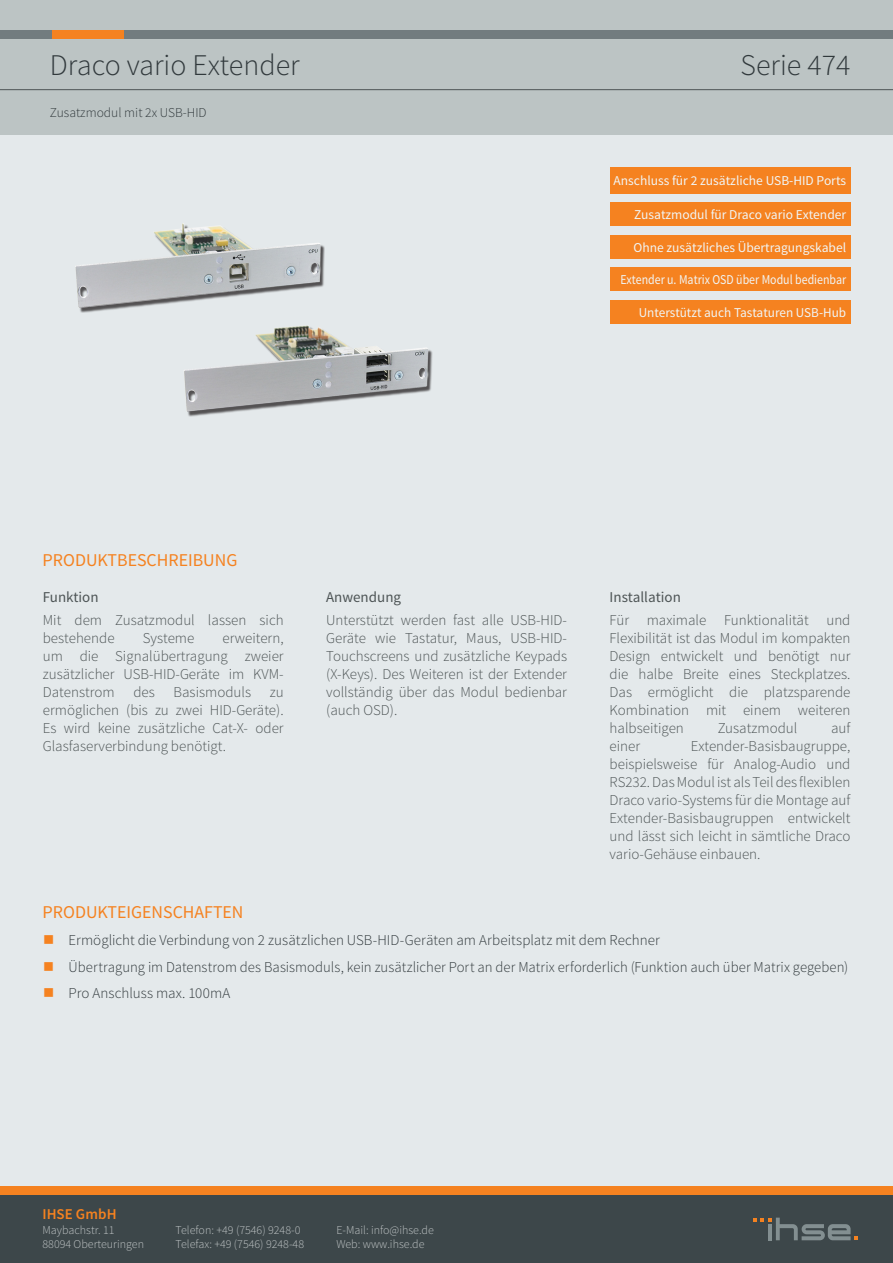
<style>
.page{position:relative;width:893px;height:1263px;background:#fff}
.page>*{position:absolute;margin:0;border:0;box-sizing:border-box;transform-origin:0 0}
.t1{font:300 30px "Source Sans Pro";color:#31393c}
.t2{font:18px "Source Sans Pro";color:#f58220}
.t3{font:300 15px/18px "Source Sans Pro";color:#4d5455;text-align:justify}
.t4{font:300 15px "Source Sans Pro";color:#31393c}
.t5{font:15px "Source Sans Pro";color:#4d5455}
.t6{font:600 15px "Source Sans Pro";letter-spacing:.005em;color:#f58220}
.t7{font:13.5px "Source Sans Pro";color:#f1f5f5}
.t8{font:13.5px "Source Sans Pro";color:#f1f5f5;scale:.88 1}
.t9{font:300 13.5px "Source Sans Pro";color:#31393c}
.t10{font:300 12px/14.4px "Source Sans Pro";color:#c0c5c6}
</style>
<div class="page">
<div style="left:0;top:0;width:893px;height:135px;background:#bcc4c4"></div>
<div style="left:0;top:135px;width:893px;height:1056px;background:#e4e9eb"></div>
<div style="left:119px;top:30px;width:774px;height:8px;background:#727c7f"></div>
<div style="left:51px;top:30px;width:72px;height:8px;background:#f58220"></div>
<div style="left:0;top:30px;width:51px;height:8px;background:#727c7f"></div>
<div style="left:0;top:1195px;width:893px;height:68px;background:#3d474a"></div>
<svg style="left:753px;top:1217px;width:105px;height:23px"></svg>
<div style="left:0;top:1186px;width:893px;height:9px;background:#f58220"></div>
<hr style="left:0;top:89px;width:893px;height:1px;background:#4d5455">
<div style="left:610px;top:167px;width:240px;height:26px;background:#f58220"></div>
<div style="left:610px;top:267px;width:240px;height:24px;background:#f58220"></div>
<div style="left:610px;top:300px;width:240px;height:24px;background:#f58220"></div>
<div style="left:610px;top:202px;width:240px;height:24px;background:#f58220"></div>
<div style="left:610px;top:235px;width:240px;height:24px;background:#f58220"></div>
<div style="left:185px;top:327px;width:247px;height:90px;background:#231f20;opacity:.75"></div>
<img style="left:184px;top:325px;width:249px;height:87px">
<div style="left:76px;top:224px;width:249px;height:89px;background:#231f20;opacity:.75"></div>
<img style="left:75px;top:223px;width:250px;height:85px">
<h1 class="t1" style="left:50px;top:47px;width:251px">Draco vario Extender</h1>
<h1 class="t9" style="left:50px;top:105px;width:158px">Zusatzmodul mit 2x USB-HID</h1>
<h1 class="t1" style="left:741px;top:47px;width:111px">Serie 474</h1>
<p class="t7" style="left:614px;top:172px;width:234px">Anschluss für 2 zusätzliche USB-HID Ports</p>
<p class="t7" style="left:634px;top:206px;width:214px">Zusatzmodul für Draco vario Extender</p>
<p class="t7" style="left:634px;top:239px;width:214px">Ohne zusätzliches Übertragungskabel</p>
<p class="t8" style="left:620px;top:271px;width:258px">Extender u. Matrix OSD über Modul bedienbar</p>
<p class="t7" style="left:639px;top:304px;width:209px">Unterstützt auch Tastaturen USB-Hub</p>
<p class="t2" style="left:43px;top:549px;width:196px">PRODUKTBESCHREIBUNG</p>
<p class="t5" style="left:43px;top:588px;width:57px">Funktion</p>
<p class="t3" style="left:43px;top:611px;width:242px">Mit dem Zusatzmodul lassen sich bestehende</p>
<p class="t3" style="left:43px;top:629px;width:242px;text-indent:180px">erweitern, um die Signalübertragung zweier zusätzlicher USB-HID-Geräte im KVM-Datenstrom des Basismoduls zu ermöglichen (bis zu zwei HID-Geräte).<br>Es wird keine zusätzliche Cat-X- oder Glasfaserverbindung benötigt.</p>
<p class="t3" style="left:143px;top:629px;width:53px">Systeme</p>
<p class="t5" style="left:326px;top:588px;width:76px">Anwendung</p>
<p class="t3" style="left:326px;top:611px;width:242px">Unterstützt werden fast alle USB-HID-Geräte wie Tastatur, Maus, USB-HID-Touchscreens und zusätzliche Keypads (X-Keys). Des Weiteren ist der Extender vollständig über das Modul bedienbar (auch OSD).</p>
<p class="t5" style="left:610px;top:588px;width:73px">Installation</p>
<p class="t3" style="left:610px;top:611px;width:242px">Für maximale Funktionalität und Flexibilität ist das Modul im kompakten Design entwickelt und benötigt nur die halbe Breite eines Steckplatzes.<br>Das ermöglicht die platzsparende Kombination mit einem weiteren halbseitigen</p>
<p class="t3" style="left:718px;top:719px;width:81px">Zusatzmodul</p>
<p class="t3" style="left:831px;top:719px;width:21px">auf</p>
<p class="t3" style="left:610px;top:737px;width:242px;text-indent:81px">Extender-Basisbaugruppe, beispielsweise für Analog-Audio und RS232. Das Modul ist als Teil des flexiblen Draco vario-Systems für die Montage auf Extender-Basisbaugruppen entwickelt und lässt sich leicht in sämtliche Draco vario-Gehäuse einbauen.</p>
<p class="t3" style="left:610px;top:737px;width:32px">einer</p>
<p class="t2" style="left:43px;top:901px;width:203px">PRODUKTEIGENSCHAFTEN</p>
<p class="t4" style="left:69px;top:931px;width:593px">Ermöglicht die Verbindung von 2 zusätzlichen USB-HID-Geräten am Arbeitsplatz mit dem Rechner</p>
<p class="t4" style="left:69px;top:958px;width:781px">Übertragung im Datenstrom des Basismoduls, kein zusätzlicher Port an der Matrix erforderlich (Funktion auch über Matrix gegeben)</p>
<p class="t4" style="left:69px;top:984px;width:163px">Pro Anschluss max. 100mA</p>
<p class="t6" style="left:43px;top:1204px;width:76px">IHSE GmbH</p>
<p class="t10" style="left:43px;top:1222px;width:103px">Maybachstr. 11<br>88094 Oberteuringen</p>
<p class="t10" style="left:176px;top:1222px;width:130px">Telefon: +49 (7546) 9248-0<br>Telefax: +49 (7546) 9248-48</p>
<p class="t10" style="left:336px;top:1222px;width:99px">E-Mail: info@ihse.de<br>Web: www.ihse.de</p>
</div>
